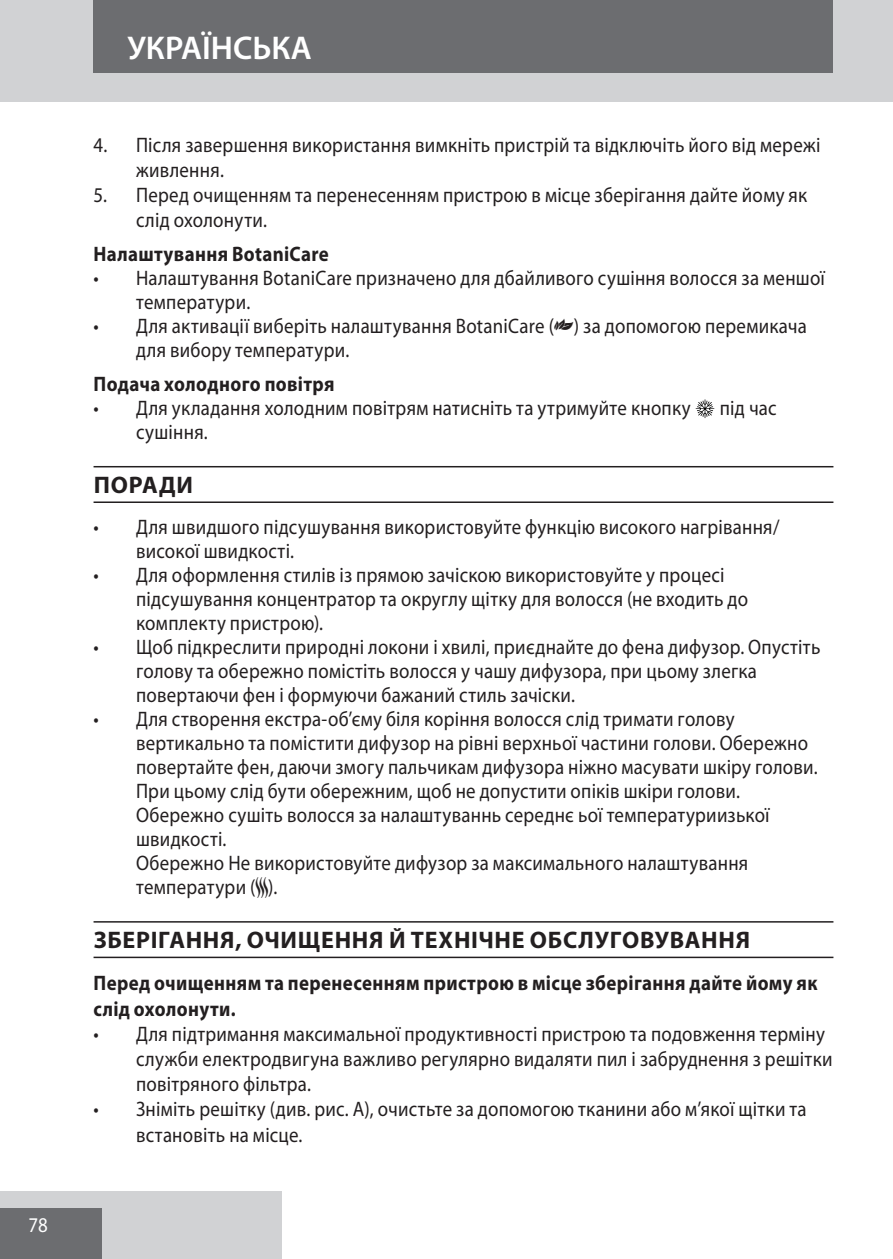
<style>
.page{position:relative;width:893px;height:1259px;background:#fff}
.page>*{position:absolute;margin:0;border:0;box-sizing:border-box;transform-origin:0 0}
.t1{font:600 33px "Myriad Pro";color:#fff}
.heading{font:700 24px "Myriad Pro";letter-spacing:.03em;color:#231f20}
.default_bullet{font:21px/24px "Myriad Pro";letter-spacing:.015em;color:#231f20;scale:.9 1}
.default{font:700 21px/25.2px "Myriad Pro";letter-spacing:.02em;color:#231f20;scale:.9 1}
.Subheading{font:700 21px "Myriad Pro";letter-spacing:.02em;color:#231f20;scale:.9 1}
.t2{font:21px "Myriad Pro";color:#fff;scale:.9 1}
.s1{font-family:"Myriad More"}
.s2{font-family:"Myriad Bitsn Bobs"}
</style>
<div class="page">
<div style="left:0;top:0;width:893px;height:102px;background:#d1d2d4"></div>
<div style="left:0;top:1191px;width:282px;height:68px;background:#d1d2d4"></div>
<div style="left:0;top:1208px;width:102px;height:51px;background:#6c6d70"></div>
<div style="left:94px;top:0;width:739px;height:73px;background:#6c6d70"></div>
<hr style="left:94px;top:466px;width:739px;height:1px;background:#231f20">
<hr style="left:94px;top:501px;width:739px;height:2px;background:#231f20">
<hr style="left:94px;top:921px;width:739px;height:1px;background:#231f20">
<hr style="left:94px;top:956px;width:739px;height:2px;background:#231f20">
<svg style="left:696px;top:399px;width:18px;height:19px"></svg>
<p class="t2" style="left:29px;top:1213px;width:23px">78</p>
<p class="t1" style="left:128px;top:29px;width:186px">УКРАЇНСЬКА</p>
<p class="default_bullet" style="left:136px;top:133px;width:762px;line-height:25.2px;text-indent:-43px">4. Після завершення використання вимкніть пристрій та відключіть його від мережі живлення.</p>
<p class="default_bullet" style="left:136px;top:183px;width:747px;line-height:25.2px;text-indent:-43px">5. Перед очищенням та перенесенням пристрою в місце зберігання дайте йому як слід охолонути.</p>
<p class="Subheading" style="left:94px;top:242px;width:263px">Налаштування BotaniCare</p>
<p class="default_bullet" style="left:136px;top:266px;width:767px;text-indent:-43px">• Налаштування BotaniCare призначено для дбайливого сушіння волосся за меншої температури.</p>
<p class="default_bullet" style="left:136px;top:314px;width:747px;text-indent:-43px">• Для активації виберіть налаштування BotaniCare (<span class="s1">L</span>) за допомогою перемикача для вибору температури.</p>
<p class="Subheading" style="left:94px;top:372px;width:269px">Подача холодного повітря</p>
<p class="default_bullet" style="left:94px;top:396px;width:665px">• Для укладання холодним повітрям натисніть та утримуйте кнопку</p>
<p class="default_bullet" style="left:720px;top:396px;width:65px">під час</p>
<p class="default_bullet" style="left:136px;top:420px;width:81px">сушіння.</p>
<p class="heading" style="left:94px;top:471px;width:101px">ПОРАДИ</p>
<p class="default_bullet" style="left:136px;top:515px;width:716px;text-indent:-43px">• Для швидшого підсушування використовуйте функцію високого нагрівання/ високої швидкості.</p>
<p class="default_bullet" style="left:136px;top:563px;width:682px;text-indent:-43px">• Для оформлення стилів із прямою зачіскою використовуйте у процесі підсушування концентратор та округлу щітку для волосся (не входить до комплекту пристрою).</p>
<p class="default_bullet" style="left:136px;top:635px;width:762px;text-indent:-43px">• Щоб підкреслити природні локони і хвилі, приєднайте до фена дифузор. Опустіть голову та обережно помістіть волосся у чашу дифузора, при цьому злегка повертаючи фен і формуючи бажаний стиль зачіски.</p>
<p class="default_bullet" style="left:136px;top:707px;width:759px;text-indent:-43px">• Для створення екстра-об’єму біля коріння волосся слід тримати голову вертикально та помістити дифузор на рівні верхньої частини голови. Обережно повертайте фен, даючи змогу пальчикам дифузора ніжно масувати шкіру голови.<br>При цьому слід бути обережним, щоб не допустити опіків шкіри голови.<br>Обережно сушіть волосся за налаштуваннь середнє ьої температуриизької швидкості.</p>
<p class="default_bullet" style="left:136px;top:851px;width:682px">Обережно Не використовуйте дифузор за максимального налаштування температури (<span class="s2">P</span>).</p>
<p class="heading" style="left:94px;top:926px;width:658px">ЗБЕРІГАННЯ, ОЧИЩЕННЯ Й ТЕХНІЧНЕ ОБСЛУГОВУВАННЯ</p>
<p class="default" style="left:94px;top:971px;width:806px">Перед очищенням та перенесенням пристрою в місце зберігання дайте йому як слід охолонути.</p>
<p class="default_bullet" style="left:136px;top:1021px;width:775px;line-height:25.2px;text-indent:-43px">• Для підтримання максимальної продуктивності пристрою та подовження терміну служби електродвигуна важливо регулярно видаляти пил і забруднення з решітки повітряного фільтра.</p>
<p class="default_bullet" style="left:136px;top:1097px;width:747px;line-height:25.2px;text-indent:-43px">• Зніміть решітку (див. рис. A), очистьте за допомогою тканини або м’якої щітки та встановіть на місце.</p>
</div>
